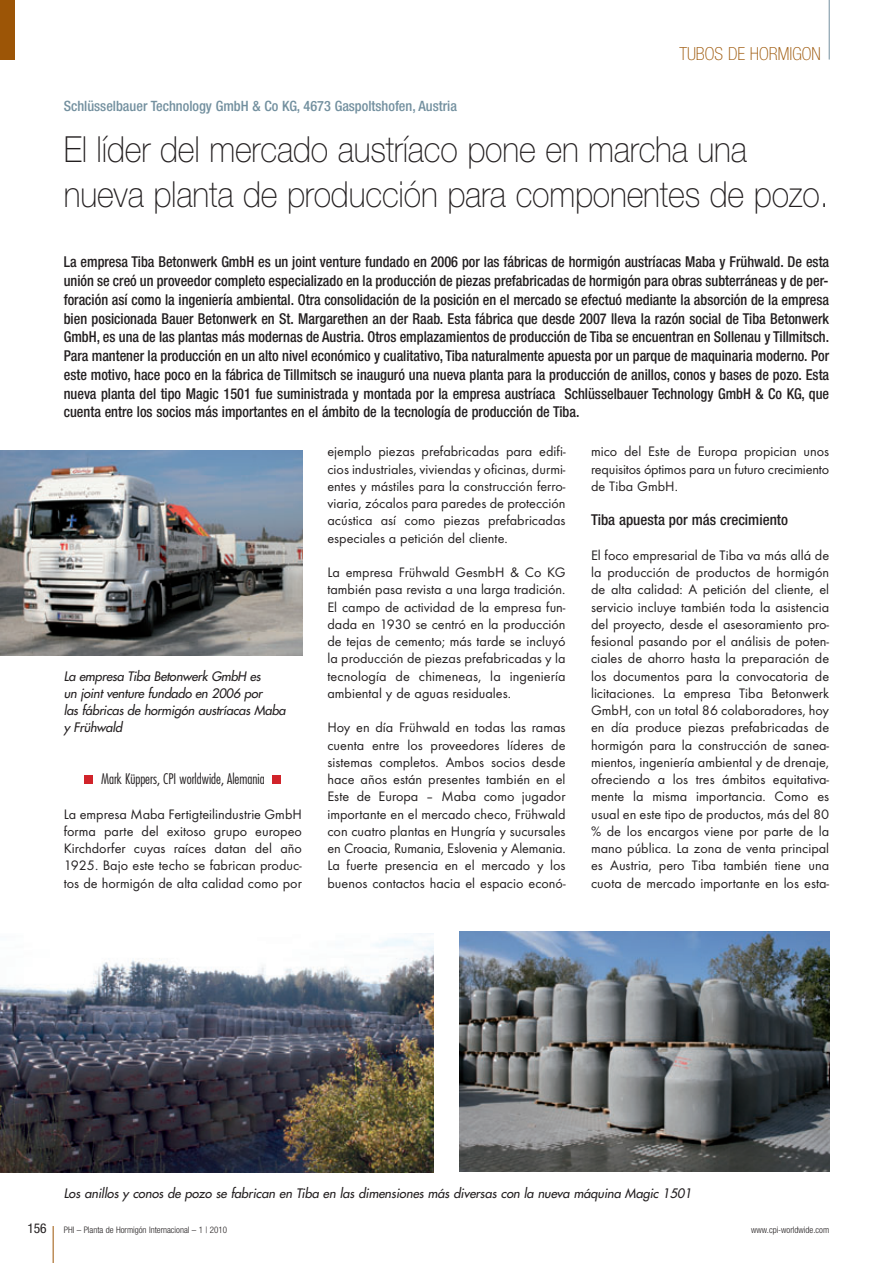
<style>
.page{position:relative;width:893px;height:1263px;background:#fff}
.page>*{position:absolute;margin:0;border:0;box-sizing:border-box;transform-origin:0 0}
.t1{font:100 36px/45px "Helvetica Neue";letter-spacing:-.005em;color:#231f20;scale:.9 1}
.t2{font:100 condensed 18px "Helvetica Neue";color:#9c5506}
.t3{font:500 condensed 15px/18.8px "Helvetica Neue";color:#231f20;text-align:justify;scale:.95 1}
.t4{font:500 condensed 15px "Helvetica Neue";color:#231f20}
.t5{font:14.25px/17.2px "Futura T";color:#231f20;text-align:justify}
.t6{font:500 condensed 14.25px "Helvetica Neue";color:#73909f}
.t7{font:300 condensed 14.25px "Futura";color:#231f20}
.t8{font:condensed 13.5px "Helvetica Neue";color:#231f20}
.t9{font:italic 12.75px/17.2px "Futura";letter-spacing:-.015em;color:#231f20}
.t10{font:300 condensed 9px "Helvetica Neue";color:#231f20}
</style>
<div class="page">
<hr style="left:53px;top:1226px;width:1px;height:37px;background:#9c5506">
<hr style="left:829px;top:0;width:1px;height:60px;background:#73909f">
<div style="left:0;top:0;width:15px;height:60px;background:#9c5506"></div>
<div style="left:273px;top:775px;width:8px;height:9px;background:#d1232a"></div>
<div style="left:85px;top:775px;width:8px;height:9px;background:#d1232a"></div>
<img style="left:0;top:450px;width:302px;height:206px">
<img style="left:0;top:933px;width:434px;height:239px">
<img style="left:459px;top:932px;width:370px;height:239px">
<p class="t6" style="left:64px;top:101px;width:395px">Schlüsselbauer Technology GmbH &amp; Co KG, 4673 Gaspoltshofen, Austria</p>
<p class="t2" style="left:679px;top:47px;width:143px">TUBOS DE HORMIGON</p>
<h1 class="t1" style="left:64px;top:130px;width:851px">El líder del mercado austríaco pone en marcha una nueva planta de producción para componentes de pozo.</h1>
<p class="t3" style="left:64px;top:254px;width:807px">La empresa Tiba Betonwerk GmbH es un joint venture fundado en 2006 por las fábricas de hormigón austríacas Maba y Frühwald. De esta unión se creó un proveedor completo especializado en la producción de piezas prefabricadas de hormigón para obras subterráneas y de per&shy;foración así como la ingeniería ambiental. Otra consolidación de la posición en el mercado se efectuó mediante la absorción de la empresa bien posicionada Bauer Betonwerk en St. Margarethen an der Raab. Esta fábrica que desde 2007 lleva la razón social de Tiba Betonwerk GmbH, es una de las plantas más modernas de Austria. Otros emplazamientos de producción de Tiba se encuentran en Sollenau y Tillmitsch.<br>Para mantener la producción en un alto nivel económico y cualitativo, Tiba naturalmente apuesta por un parque de maquinaria moderno. Por este motivo, hace poco en la fábrica de Tillmitsch se inauguró una nueva planta para la producción de anillos, conos y bases de pozo. Esta nueva planta del tipo Magic 1501 fue suministrada y montada por la empresa austríaca Schlüsselbauer Technology GmbH &amp; Co KG, que cuenta entre los socios más importantes en el ámbito de la tecnología de producción de Tiba.</p>
<p class="t9" style="left:64px;top:668px;width:226px">La empresa Tiba Betonwerk GmbH es<br>un joint venture fundado en 2006 por<br>las fábricas de hormigón austríacas Maba y Frühwald</p>
<p class="t7" style="left:101px;top:773px;width:165px">Mark Küppers, CPI worldwide, Alemania</p>
<p class="t5" style="left:64px;top:806px;width:240px">La empresa Maba Fertigteilindustrie GmbH forma parte del exitoso grupo europeo Kirchdorfer cuyas raíces datan del año 1925. Bajo este techo se fabrican produc&shy;tos de hormigón de alta calidad como por</p>
<p class="t5" style="left:327px;top:444px;width:240px">ejemplo piezas prefabricadas para edifi&shy;cios industriales, viviendas y oficinas, durmi - entes y mástiles para la construcción ferro&shy;viaria, zócalos para paredes de protección acústica así como piezas prefabricadas especiales a petición del cliente.</p>
<p class="t5" style="left:327px;top:565px;width:240px">La empresa Frühwald GesmbH &amp; Co KG también pasa revista a una larga tradición.<br>El campo de actividad de la empresa fun&shy;dada en 1930 se centró en la producción de tejas de cemento; más tarde se incluyó la producción de piezas prefabricadas y la tecnología de chimeneas, la ingeniería ambiental y de aguas residuales.</p>
<p class="t5" style="left:327px;top:720px;width:240px">Hoy en día Frühwald en todas las ramas cuenta entre los proveedores líderes de sistemas completos. Ambos socios desde hace años están presentes también en el Este de Europa – Maba como jugador importante en el mercado checo, Frühwald con cuatro plantas en Hungría y sucursales en Croacia, Rumania, Eslovenia y Ale man ia.<br>La fuerte presencia en el mercado y los buenos contactos hacia el espacio econó-</p>
<p class="t5" style="left:591px;top:444px;width:240px">mico del Este de Europa propician unos requisitos óptimos para un futuro crecimiento de Tiba GmbH.</p>
<p class="t4" style="left:591px;top:515px;width:198px">Tiba apuesta por más crecimiento</p>
<p class="t5" style="left:591px;top:548px;width:240px">El foco empresarial de Tiba va más allá de la producción de productos de hormigón de alta calidad: A petición del cliente, el servicio incluye también toda la asistencia del proyecto, desde el asesoramiento pro&shy;fesional pasando por el análisis de poten&shy;ciales de ahorro hasta la preparación de los documentos para la convocatoria de licitaciones. La empresa Tiba Betonwerk GmbH, con un total 86 colaboradores, hoy en día produce piezas prefabricadas de hormigón para la construcción de sanea&shy;mientos, ingeniería ambiental y de drenaje, ofreciendo a los tres ámbitos equitativa&shy;mente la misma importancia. Como es usual en este tipo de productos, más del 80 % de los encargos viene por parte de la mano pública. La zona de venta principal es Austria, pero Tiba también tiene una cuota de mercado importante en los esta-</p>
<p class="t9" style="left:64px;top:1186px;width:632px">Los anillos y conos de pozo se fabrican en Tiba en las dimensiones más diversas con la nueva máquina Magic 1501</p>
<p class="t8" style="left:28px;top:1223px;width:21px">156</p>
<p class="t10" style="left:64px;top:1226px;width:165px">PHI – Planta de Hormigón Internacional – 1 | 2010</p>
<p class="t10" style="left:751px;top:1226px;width:79px">www.cpi-worldwide.com</p>
</div>
